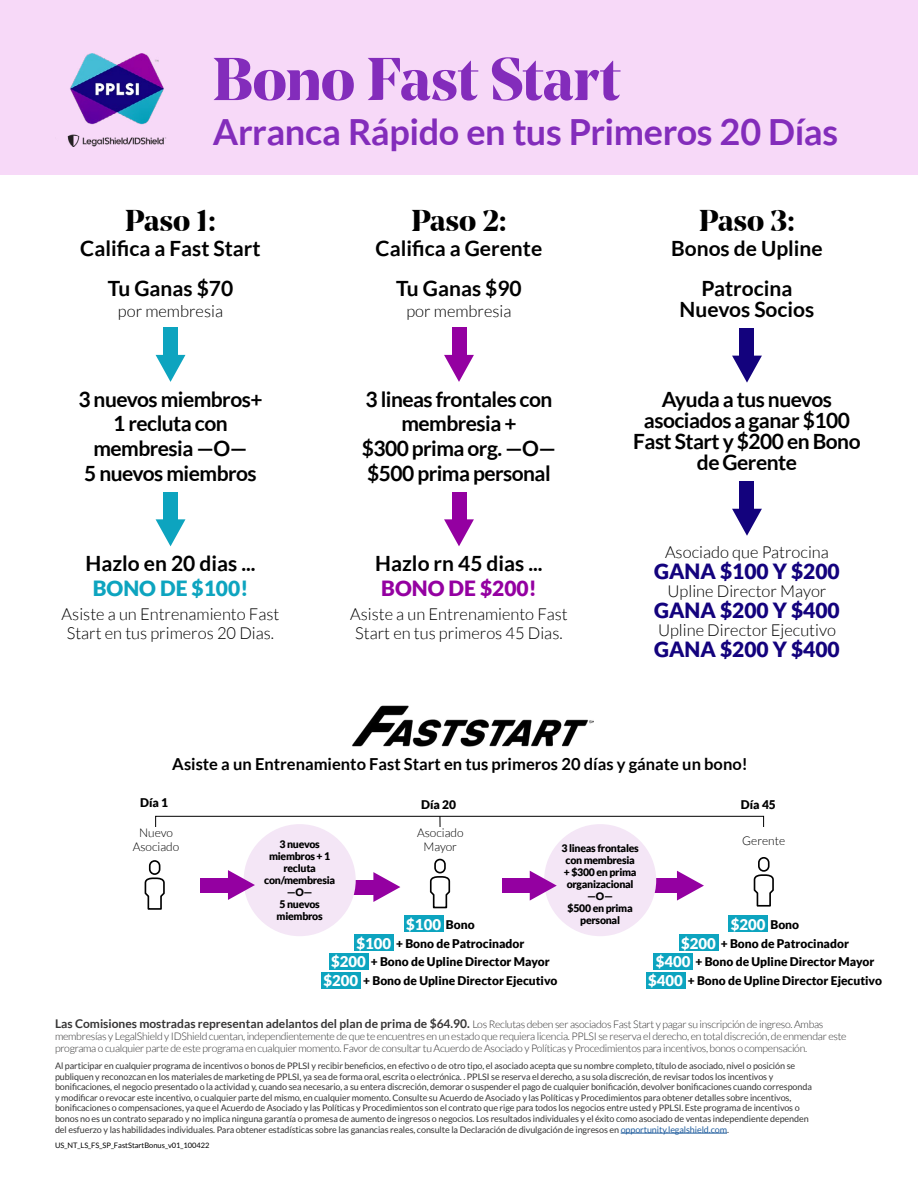
<style>
.page{position:relative;width:918px;height:1188px;background:#fff}
.page>*{position:absolute;margin:0;border:0;box-sizing:border-box;transform-origin:0 0}
.t1{font:60px "Swift Justice";letter-spacing:-.01em;color:#832cbb}
.t2{font:700 36px "Best Defense";letter-spacing:-.01em;color:#832cbb}
.t3{font:30px "Swift Justice";color:#000}
.t4{font:700 21px/24.8px "Best Defense";letter-spacing:-.025em;color:#000;text-align:center}
.t5{font:700 21px/40.5px "Best Defense";color:#000;text-align:center}
.t6{font:900 21px "Best Defense";color:#13027d}
.t7{font:900 21px "Best Defense";color:#0da4bf}
.t8{font:900 21px "Best Defense";color:#9400a1}
.t9{font:300 16.5px/19.8px "Best Defense";color:#000;text-align:center}
.t10{font:700 16.5px "Best Defense";color:#000}
.t11{font:900 15px "Best Defense";color:#fff}
.t12{font:900 12px/18.8px "Best Defense";color:#000;text-align:center}
.t13{font:300 12px/13.5px "Best Defense";color:#000;text-align:center}
.t14{font:300 10.5px/12px "Best Defense";letter-spacing:-.025em;color:#363535}
.t15{font:900 10.5px/12px "Best Defense";letter-spacing:-.025em;color:#000;text-align:center}
.t16{font:9px/10.5px "Best Defense";letter-spacing:-.01em;color:#363535}
.t17{font:7.5px "Best Defense";color:#000}
.s1{font-size:12px;color:#000}
.s2{font-size:15px;color:#fff}
.s3{font-weight:700;font-size:12px}
.s4{color:#215e9e}
</style>
<div class="page">
<div style="left:346px;top:880px;width:30px;height:14px;background:#9400a1"></div>
<svg style="left:373px;top:872px;width:27px;height:30px"></svg>
<div style="left:649px;top:878px;width:30px;height:15px;background:#9400a1"></div>
<svg style="left:677px;top:871px;width:27px;height:30px"></svg>
<div style="left:155px;top:816px;width:609px;height:18px;border:1px solid #000"></div>
<div style="left:145px;top:827px;width:630px;height:10px;background:#fff"></div>
<div style="left:0;top:0;width:918px;height:175px;background:#f7d9f8"></div>
<div style="left:163px;top:327px;width:15px;height:30px;background:#0da4bf"></div>
<svg style="left:156px;top:355px;width:29px;height:27px"></svg>
<div style="left:163px;top:492px;width:15px;height:30px;background:#0da4bf"></div>
<svg style="left:156px;top:519px;width:29px;height:27px"></svg>
<div style="left:452px;top:327px;width:14px;height:30px;background:#9400a1"></div>
<svg style="left:444px;top:355px;width:30px;height:27px"></svg>
<div style="left:452px;top:492px;width:14px;height:30px;background:#9400a1"></div>
<svg style="left:444px;top:519px;width:30px;height:27px"></svg>
<div style="left:740px;top:328px;width:14px;height:30px;background:#13027d"></div>
<svg style="left:732px;top:356px;width:30px;height:27px"></svg>
<div style="left:740px;top:481px;width:14px;height:30px;background:#13027d"></div>
<svg style="left:732px;top:509px;width:30px;height:27px"></svg>
<hr style="left:621px;top:1133px;width:106px;height:1px;background:#215e9e">
<img style="left:67px;top:54px;width:99px;height:92px">
<img style="left:352px;top:705px;width:241px;height:42px">
<svg style="left:145px;top:861px;width:20px;height:49px"></svg>
<svg style="left:430px;top:860px;width:20px;height:48px"></svg>
<svg style="left:754px;top:858px;width:20px;height:49px"></svg>
<div style="left:244px;top:824px;width:112px;height:112px;background:#f4e6f6;border-radius:50%"></div>
<div style="left:544px;top:824px;width:112px;height:112px;background:#f4e6f6;border-radius:50%"></div>
<div style="left:200px;top:878px;width:30px;height:14px;background:#9400a1"></div>
<svg style="left:228px;top:870px;width:27px;height:30px"></svg>
<div style="left:502px;top:878px;width:30px;height:15px;background:#9400a1"></div>
<svg style="left:530px;top:871px;width:27px;height:30px"></svg>
<div style="left:728px;top:916px;width:40px;height:16px;background:#0da4bf"></div>
<div style="left:679px;top:935px;width:39px;height:16px;background:#0da4bf"></div>
<div style="left:653px;top:953px;width:40px;height:16px;background:#0da4bf"></div>
<div style="left:646px;top:972px;width:39px;height:16px;background:#0da4bf"></div>
<div style="left:404px;top:916px;width:40px;height:16px;background:#0da4bf"></div>
<div style="left:354px;top:935px;width:40px;height:16px;background:#0da4bf"></div>
<div style="left:329px;top:953px;width:40px;height:16px;background:#0da4bf"></div>
<div style="left:321px;top:972px;width:40px;height:16px;background:#0da4bf"></div>
<h1 class="t1" style="left:213px;top:41px;width:409px">Bono Fast Start</h1>
<h2 class="t2" style="left:213px;top:111px;width:627px">Arranca Rápido en tus Primeros 20 Días</h2>
<h3 class="t3" style="left:125px;top:201px;width:92px">Paso 1:</h3>
<h3 class="t5" style="left:80px;top:228px;width:182px">Califica a Fast Start<br>Tu Ganas $70</h3>
<h3 class="t9" style="left:118px;top:301px;width:107px">por membresia</h3>
<h3 class="t4" style="left:78px;top:386px;width:186px">3 nuevos miembros+<br>1 recluta con membresia —O—<br>5 nuevos miembros</h3>
<h3 class="t5" style="left:85px;top:543px;width:172px">Hazlo en 20 dias ...</h3>
<h3 class="t7" style="left:93px;top:576px;width:157px">BONO DE $100!</h3>
<h3 class="t9" style="left:62px;top:604px;width:219px">Asiste a un Entrenamiento Fast<br>Start en tus primeros 20 Dias.</h3>
<h3 class="t3" style="left:411px;top:201px;width:97px">Paso 2:</h3>
<h3 class="t5" style="left:376px;top:228px;width:168px">Califica a Gerente<br>Tu Ganas $90</h3>
<h3 class="t9" style="left:406px;top:301px;width:107px">por membresia</h3>
<h3 class="t4" style="left:362px;top:386px;width:196px">3 lineas frontales con membresia +<br>$300 prima org. —O— $500 prima personal</h3>
<h3 class="t5" style="left:375px;top:543px;width:169px">Hazlo rn 45 dias ...</h3>
<h3 class="t8" style="left:381px;top:576px;width:157px">BONO DE $200!</h3>
<h3 class="t9" style="left:350px;top:604px;width:219px">Asiste a un Entrenamiento Fast<br>Start en tus primeros 45 Dias.</h3>
<h3 class="t3" style="left:699px;top:201px;width:97px">Paso 3:</h3>
<h3 class="t5" style="left:671px;top:228px;width:153px">Bonos de Upline<br>Patrocina</h3>
<h3 class="t5" style="left:680px;top:289px;width:136px">Nuevos Socios</h3>
<h3 class="t4" style="left:633px;top:389px;width:229px;line-height:21px">Ayuda a tus nuevos asociados a ganar $100<br>Fast Start y $200 en Bono de Gerente</h3>
<h3 class="t9" style="left:665px;top:542px;width:165px">Asociado que Patrocina</h3>
<h3 class="t6" style="left:654px;top:559px;width:187px">GANA $100 Y $200</h3>
<h3 class="t9" style="left:668px;top:581px;width:160px">Upline Director Mayor</h3>
<h3 class="t6" style="left:654px;top:598px;width:187px">GANA $200 Y $400</h3>
<h3 class="t9" style="left:658px;top:620px;width:179px">Upline Director Ejecutivo</h3>
<h3 class="t6" style="left:654px;top:637px;width:187px">GANA $200 Y $400</h3>
<h3 class="t10" style="left:172px;top:755px;width:577px">Asiste a un Entrenamiento Fast Start en tus primeros 20 días y gánate un bono!</h3>
<h3 class="t12" style="left:140px;top:793px;width:30px">Día 1</h3>
<h3 class="t12" style="left:421px;top:794px;width:37px">Día 20</h3>
<h3 class="t12" style="left:741px;top:794px;width:37px">Día 45</h3>
<h3 class="t13" style="left:133px;top:826px;width:48px">Nuevo<br>Asociado</h3>
<h3 class="t13" style="left:417px;top:826px;width:48px">Asociado<br>Mayor</h3>
<h3 class="t13" style="left:742px;top:834px;width:44px">Gerente</h3>
<p class="t15" style="left:264px;top:838px;width:72px">3 nuevos miembros + 1 recluta con/membresia —O—<br>5 nuevos miembros</p>
<p class="t15" style="left:562px;top:842px;width:79px">3 lineas frontales con membresia + $300 en prima organizacional —O—<br>$500 en prima personal</p>
<h3 class="t11" style="left:406px;top:916px;width:70px">$100 <span class="s1">Bono</span></h3>
<h3 class="t12" style="left:324px;top:934px;width:235px"><span class="s2">$100</span> + Bono de Patrocinador<br><span class="s2">$200</span> + Bono de Upline Director Mayor <span class="s2">$200</span> + Bono de Upline Director Ejecutivo</h3>
<h3 class="t11" style="left:731px;top:916px;width:70px">$200 <span class="s1">Bono</span></h3>
<h3 class="t12" style="left:648px;top:934px;width:235px"><span class="s2">$200</span> + Bono de Patrocinador<br><span class="s2">$400</span> + Bono de Upline Director Mayor <span class="s2">$400</span> + Bono de Upline Director Ejecutivo</h3>
<p class="t14" style="left:55px;top:1019px;width:793px"><span class="s3">Las Comisiones mostradas representan adelantos del plan de prima de $64.90.</span> Los Reclutas deben ser asociados Fast Start y pagar su inscripción de ingreso. Ambas membresías y LegalShield y IDShield cuentan, independientemente de que te encuentres en un estado que requiera licencia. PPLSI se reserva el derecho, en total discreción, de enmendar este programa o cualquier parte de este programa en cualquier momento. Favor de consultar tu Acuerdo de Asociado y Políticas y Procedimientos para incentivos, bonos o compensación.</p>
<p class="t16" style="left:55px;top:1061px;width:758px">Al participar en cualquier programa de incentivos o bonos de PPLSI y recibir beneficios, en efectivo o de otro tipo, el asociado acepta que su nombre completo, título de asociado, nivel o posición se publiquen y reconozcan en los materiales de marketing de PPLSI, ya sea de forma oral, escrita o electrónica. . PPLSI se reserva el derecho, a su sola discreción, de revisar todos los incentivos y bonificaciones, el negocio presentado o la actividad y, cuando sea necesario, a su entera discreción, demorar o suspender el pago de cualquier bonificación, devolver bonificaciones cuando corresponda y modificar o revocar este incentivo, o cualquier parte del mismo, en cualquier momento. Consulte su Acuerdo de Asociado y las Políticas y Procedimientos para obtener detalles sobre incentivos, bonificaciones o compensaciones, ya que el Acuerdo de Asociado y las Políticas y Procedimientos son el contrato que rige para todos los negocios entre usted y PPLSI. Este programa de incentivos o bonos no es un contrato separado y no implica ninguna garantía o promesa de aumento de ingresos o negocios. Los resultados individuales y el éxito como asociado de ventas independiente dependen del esfuerzo y las habilidades individuales. Para obtener estadísticas sobre las ganancias reales, consulte la Declaración de divulgación de ingresos en <span class="s4">opportunity.legalshield.com</span>.</p>
<p class="t17" style="left:55px;top:1141px;width:156px">US_NT_LS_FS_SP_FastStartBonus_v01_100422</p>
</div>
